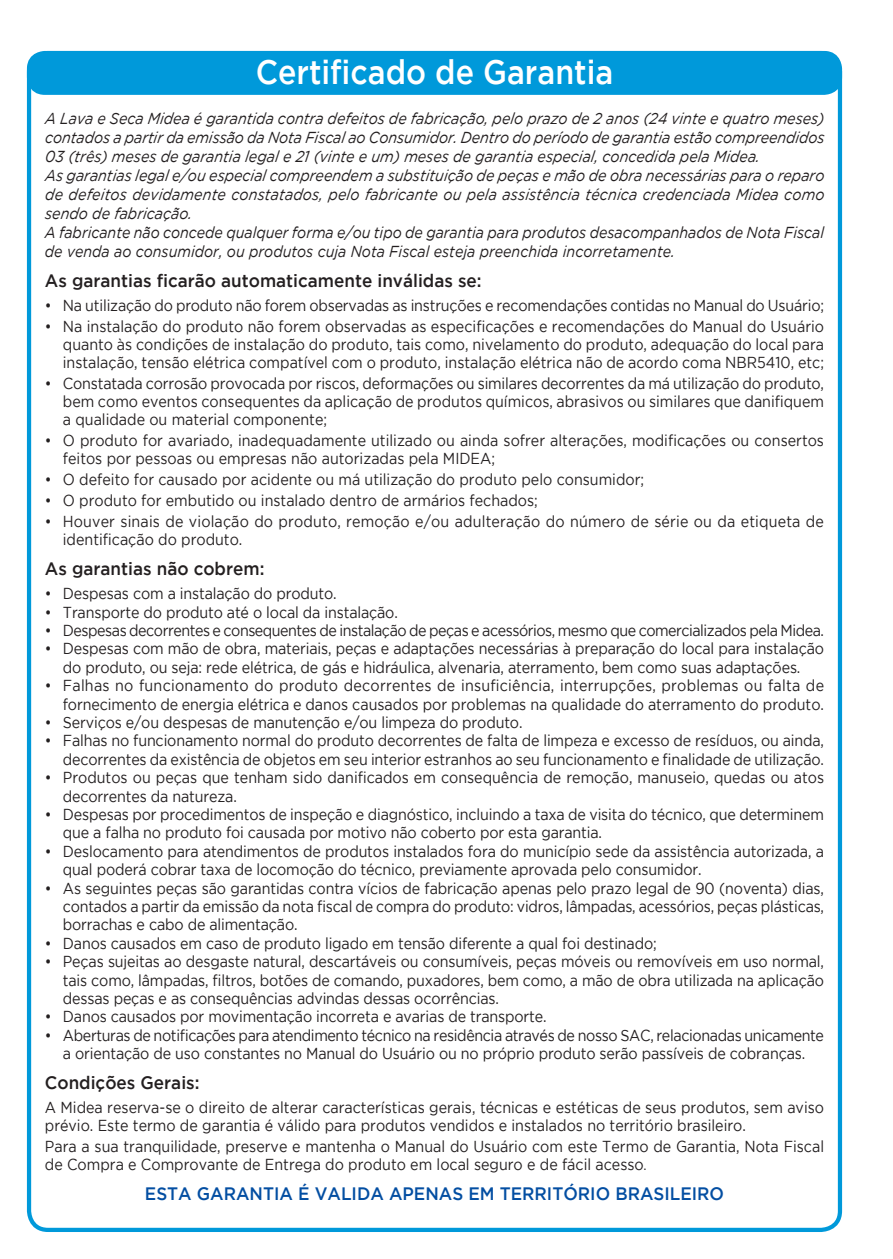
<style>
.page{position:relative;width:893px;height:1259px;background:#fff}
.page>*{position:absolute;margin:0;border:0;box-sizing:border-box;transform-origin:0 0}
.t1{font:500 33.9px "Gotham";color:#fff;scale:.9 1}
.t2{font:500 18px "Gotham";color:#231f20;scale:.95 1}
.t3{font:500 18px "Gotham";color:#034ea2;scale:.95 1}
.t4{font:15.9px/18.3px "Gotham";letter-spacing:-.01em;color:#231f20;scale:.9 1}
.t5{font:italic 15.9px/18.9px "Gotham";color:#231f20;scale:.9 1}
.t6{font:15.9px/18px "Gotham";letter-spacing:.01em;color:#231f20;scale:.9 1}
.t7{font:15.9px "Gotham";letter-spacing:-.03em;color:#231f20;scale:.9 1}
.s1{font-family:"Neuron"}
</style>
<div class="page">
<div style="left:28px;top:52px;width:813px;height:42px;background:#0099da;border-radius:17px"></div>
<div style="left:27px;top:51px;width:815px;height:44px;border:2px solid #0099da;border-radius:17px"></div>
<div style="left:27px;top:51px;width:815px;height:1181px;border:4px solid #0099da;border-radius:19px"></div>
<h1 class="t1" style="left:256px;top:59px;width:399px">Certificado de Garantia</h1>
<p class="t5" style="left:45px;top:110px;width:869px">A Lava e Seca Midea é garantida contra defeitos de fabricação, pelo prazo de 2 anos (24 vinte e quatro meses) contados a partir da emissão da Nota Fiscal ao Consumidor. Dentro do período de garantia estão compreendidos 03 (três) meses de garantia legal e 21 (vinte e um) meses de garantia especial, concedida pela Midea.<br>As garantias legal e/ou especial compreendem a substituição de peças e mão de obra necessárias para o reparo de defeitos devidamente constatados, pelo fabricante ou pela assistência técnica credenciada Midea como sendo de fabricação.<br>A fabricante não concede qualquer forma e/ou tipo de garantia para produtos desacompanhados de Nota Fiscal de venda ao consumidor, ou produtos cuja Nota Fiscal esteja preenchida incorretamente.</p>
<p class="t2" style="left:45px;top:274px;width:461px">As garantias ficarão automaticamente inválidas se:</p>
<p class="t4" style="left:45px;top:297px;width:867px">• Na utilização do produto não forem observadas as instruções e recomendações contidas no Manual do Usuário;</p>
<p class="t4" style="left:63px;top:319px;width:847px;text-align:justify;text-indent:-18px">• Na instalação do produto não forem observadas as especificações e recomendações do Manual do Usuário quanto às condições de instalação do produto, tais como, nivelamento do produto, adequação do local para instalação, tensão elétrica compatível com o produto, instalação elétrica não de acordo coma NBR5410, etc;</p>
<p class="t4" style="left:63px;top:375px;width:847px;text-align:justify;text-indent:-18px">• Constatada corrosão provocada por riscos, deformações ou similares decorrentes da má utilização do produto, bem como eventos consequentes da aplicação de produtos químicos, abrasivos ou similares que danifiquem a qualidade ou material componente;</p>
<p class="t4" style="left:63px;top:432px;width:847px;text-indent:-18px">• O produto for avariado, inadequadamente utilizado ou ainda sofrer alterações, modificações ou consertos feitos por pessoas ou empresas não autorizadas pela MIDEA;</p>
<p class="t4" style="left:45px;top:471px;width:667px">• O defeito for causado por acidente ou má utilização do produto pelo consumidor;</p>
<p class="t4" style="left:45px;top:492px;width:549px">• O produto for embutido ou instalado dentro de armários fechados;</p>
<p class="t6" style="left:63px;top:513px;width:847px;text-indent:-18px">• Houver sinais de violação do produto, remoção e/ou adulteração do número de série ou da etiqueta de identificação do produto.</p>
<p class="t2" style="left:45px;top:562px;width:233px">As garantias não cobrem:</p>
<p class="t4" style="left:45px;top:585px;width:326px">• Despesas com a instalação do produto.</p>
<p class="t4" style="left:45px;top:604px;width:394px">• Transporte do produto até o local da instalação.</p>
<p class="t7" style="left:45px;top:624px;width:867px">• Despesas decorrentes e consequentes de instalação de peças e acessórios, mesmo que comercializados pela Midea.</p>
<p class="t4" style="left:45px;top:641px;width:867px;text-align:center">• Despesas com mão de obra, materiais, peças e adaptações necessárias à preparação do local para instalação do produto, ou seja: rede elétrica, de gás e hidráulica, alvenaria, aterramento, bem como suas adaptações.</p>
<p class="t6" style="left:45px;top:677px;width:867px;text-align:right">• Falhas no funcionamento do produto decorrentes de insuficiência, interrupções, problemas ou falta de fornecimento de energia elétrica e danos causados por problemas na qualidade do aterramento do produto.</p>
<p class="t4" style="left:45px;top:714px;width:532px">• Serviços e/ou despesas de manutenção e/ou limpeza do produto.</p>
<p class="t4" style="left:45px;top:733px;width:867px;text-align:right">• Falhas no funcionamento normal do produto decorrentes de falta de limpeza e excesso de resíduos, ou ainda, decorrentes da existência de objetos em seu interior estranhos ao seu funcionamento e finalidade de utilização.</p>
<p class="t4" style="left:63px;top:769px;width:847px;text-indent:-18px">• Produtos ou peças que tenham sido danificados em consequência de remoção, manuseio, quedas ou atos decorrentes da natureza.</p>
<p class="t4" style="left:63px;top:806px;width:847px;text-indent:-18px">• Despesas por procedimentos de inspeção e diagnóstico, incluindo a taxa de visita do técnico, que determinem que a falha no produto foi causada por motivo não coberto por esta garantia.</p>
<p class="t4" style="left:63px;top:843px;width:847px;text-indent:-18px">• Deslocamento para atendimentos de produtos instalados fora do município sede da assistência autorizada, a qual poderá cobrar taxa de locomoção do técnico, previamente aprovada pelo consumidor.</p>
<p class="t4" style="left:63px;top:880px;width:847px;text-align:justify;text-indent:-18px">• As seguintes peças são garantidas contra vícios de fabricação apenas pelo prazo legal de 90 (noventa) dias, contados a partir da emissão da nota fiscal de compra do produto: vidros, lâmpadas, acessórios, peças plásticas, borrachas e cabo de alimentação.</p>
<p class="t4" style="left:45px;top:935px;width:681px">• Danos causados em caso de produto ligado em tensão diferente a qual foi destinado;</p>
<p class="t4" style="left:63px;top:953px;width:847px;text-align:justify;text-indent:-18px">• Peças sujeitas ao desgaste natural, descartáveis ou consumíveis, peças móveis ou removíveis em uso normal, tais como, lâmpadas, filtros, botões de comando, puxadores, bem como, a mão de obra utilizada na aplicação dessas peças e as consequências advindas dessas ocorrências.</p>
<p class="t4" style="left:45px;top:1008px;width:559px">• Danos causados por movimentação incorreta e avarias de transporte.</p>
<p class="t4" style="left:45px;top:1027px;width:867px;text-align:center">• Aberturas de notificações para atendimento técnico na residência através de nosso SAC, relacionadas unicamente a orientação de uso constantes no Manual do Usuário ou no próprio produto serão passíveis de cobranças.</p>
<p class="t2" style="left:45px;top:1076px;width:164px">Condições Gerais:</p>
<p class="t4" style="left:45px;top:1099px;width:867px">A Midea reserva-se o direito de alterar características gerais, técnicas e estéticas de seus produtos, sem aviso prévio. Este termo de garantia é válido para produtos vendidos e instalados no território brasileiro.</p>
<p class="t4" style="left:45px;top:1138px;width:867px">Para a sua tranquilidade, preserve e mantenha o Manual do Usuário com este Termo de Garantia, Nota Fiscal de Compra e Comprovante de Entrega do produto em local seguro e de fácil acesso<span class="s1">.</span></p>
<p class="t3" style="left:145px;top:1187px;width:611px">ESTA GARANTIA É VALIDA APENAS EM TERRITÓRIO BRASILEIRO</p>
</div>
